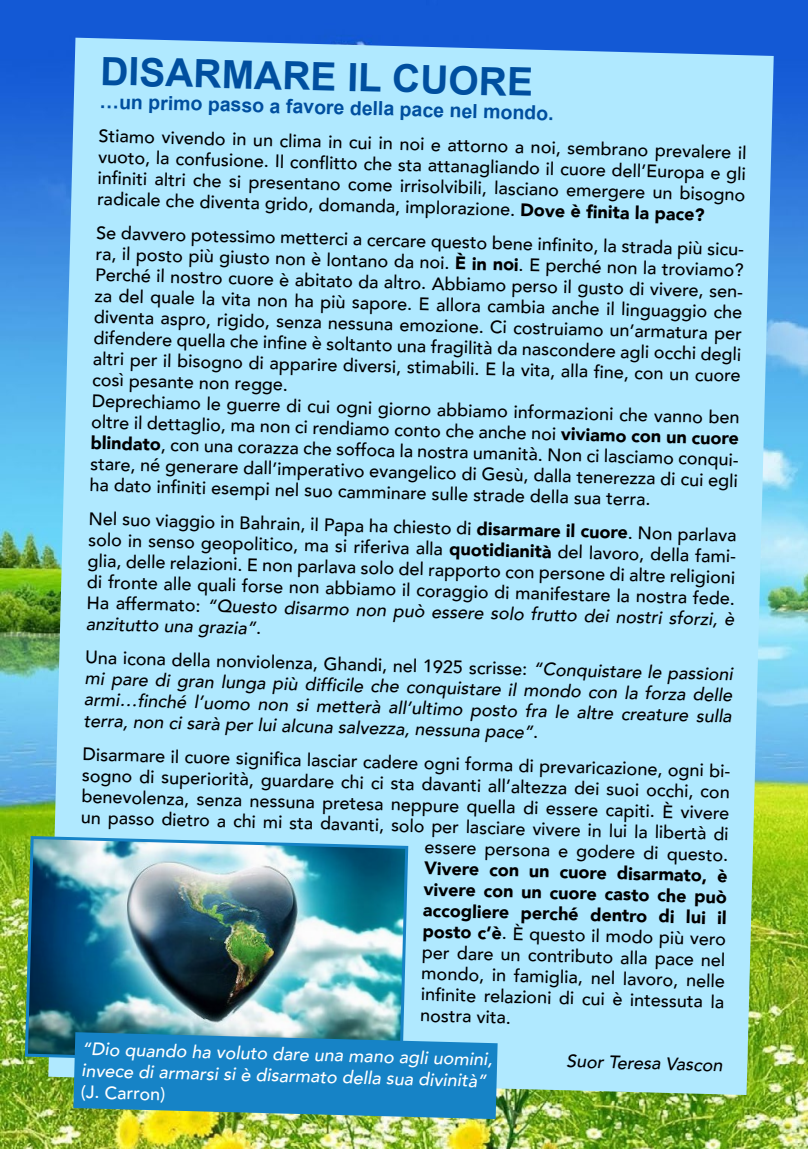
<style>
.page{position:relative;width:808px;height:1149px;background:#fff}
.page>*{position:absolute;margin:0;border:0;box-sizing:border-box;transform-origin:0 0}
.t1{font:700 39px "Arial";color:#004f9f}
.t2{font:700 19.5px "Arial";color:#004f9f}
.t3{font:500 18px/21px "Avenir";color:#000}
.t4{font:italic 500 18px/21px "Avenir";color:#000}
.t5{font:italic 500 18px/21.6px "Avenir";color:#fff}
.t6{font:500 18px "Avenir";color:#fff}
.s1{font-weight:900}
.s2{font-style:normal}
</style>
<div class="page">
<img style="left:0;top:0;width:808px;height:1148px">
<div style="left:48px;top:38px;width:726px;height:1056px;background:#b0e9ff"></div>
<img style="left:23px;top:834px;width:387px;height:233px">
<svg style="left:73px;top:1031px;width:425px;height:87px"></svg>
<svg style="left:82px;top:814px;width:18px;height:9px"></svg>
<h1 class="t1" style="left:101px;top:45px;width:434px;rotate:1deg">DISARMARE IL CUORE</h1>
<p class="t2" style="left:100px;top:85px;width:456px;rotate:2deg">…un primo passo a favore della pace nel mondo.</p>
<p class="t3" style="left:98px;top:127px;width:650px;text-align:justify;rotate:1deg">Stiamo vivendo in un clima in cui in noi e attorno a noi, sembrano prevalere il vuoto, la confusione. Il confl itto che sta attanagliando il cuore dell’Europa e gli infi niti altri che si presentano come irrisolvibili, lasciano emergere un bisogno radicale che diventa grido, domanda, implorazione. <span class="s1">Dove è fi nita la pace?</span></p>
<p class="t3" style="left:95px;top:224px;width:654px;rotate:1deg">Se davvero potessimo metterci a cercare questo bene infi nito, la strada più sicu&shy;ra, il posto più giusto non è lontano da noi. <span class="s1">È in noi</span>. E perché non la troviamo?<br>Perché il nostro cuore è abitato da altro. Abbiamo perso il gusto di vivere, sen&shy;za del quale la vita non ha più sapore. E allora cambia anche il linguaggio che diventa aspro, rigido, senza nessuna emozione. Ci costruiamo un’armatura per difendere quella che infi ne è soltanto una fragilità da nascondere agli occhi degli altri per il bisogno di apparire diversi, stimabili. E la vita, alla fi ne, con un cuore</p>
<p class="t3" style="left:92px;top:367px;width:649px;line-height:23px;rotate:1deg">così pesante non regge.<br>Deprechiamo le guerre di cui ogni giorno abbiamo informazioni che vanno ben</p>
<p class="t3" style="left:91px;top:411px;width:653px;line-height:22.2px;rotate:1deg">oltre il dettaglio, ma non ci rendiamo conto che anche noi <span class="s1">viviamo con un cuore </span><sup>blinda</sup><span class="s1">to</span>, con una corazza che soffoca la nostra umanità. Non ci lasciamo conqui-</p>
<p class="t3" style="left:90px;top:455px;width:650px;rotate:1deg">stare, né generare dall’imperativo evangelico di Gesù, dalla tenerezza di cui egli ha dato infi niti esempi nel suo camminare sulle strade della sua terra.</p>
<p class="t3" style="left:89px;top:508px;width:650px;rotate:1deg">Nel suo viaggio in Bahrain, il Papa ha chiesto di <span class="s1">disarmare il cuore</span>. Non parlava solo in senso geopolitico, ma si riferiva alla <span class="s1">quotidianità</span> del lavoro, della fami glia, delle relazioni. E non parlava solo del rapporto con persone di altre religioni</p>
<p class="t3" style="left:88px;top:524px;width:650px;line-height:39.3px;text-align:right;rotate:1deg">-<br>di fronte alle quali forse non abbiamo il coraggio di manifestare la nostra fede.</p>
<p class="t4" style="left:86px;top:597px;width:650px;line-height:18.1px;rotate:1deg"><sup>Ha</sup> <sup>affermat</sup><span class="s2">o:</span> “Questo disarmo non può essere solo frutto dei nostri sforzi, è anzitutto una grazia”<span class="s2">.</span></p>
<p class="t4" style="left:85px;top:648px;width:650px;text-align:justify;rotate:1deg"><span class="s2">Una icona della nonviolenza, Ghandi, nel 1925 scrisse:</span> “Conquistare le passioni mi pare di gran lunga più diffi cile che conquistare il mondo con la forza delle armi…fi nché l’uomo non si metterà all’ultimo posto fra le altre creature sulla terra, non ci sarà per lui alcuna salvezza, nessuna pace”<span class="s2">.</span></p>
<p class="t3" style="left:82px;top:745px;width:653px;rotate:1deg">Disarmare il cuore signifi ca lasciar cadere ogni forma di prevaricazione, ogni bi&shy;sogno di superiorità, guardare chi ci sta davanti all’altezza dei suoi occhi, con benevolenza, senza nessuna pretesa neppure quella di essere capiti. È vivere</p>
<p class="t3" style="left:426px;top:814px;width:305px;text-indent:-318px;rotate:2deg">passo dietro a chi mi sta davanti, solo per lasciare vivere in lui la libertà di essere</p>
<p class="t3" style="left:485px;top:837px;width:245px;rotate:1deg">persona e godere di questo.</p>
<p class="t3" style="left:423px;top:857px;width:306px;text-align:justify;rotate:1deg"><span class="s1">Vivere con un cuore disarmato, è vivere con un cuore casto che può accogliere perché dentro di lui il posto c’è</span>. È questo il modo più vero per dare un contributo alla pace nel mondo, in famiglia, nel lavoro, nelle infi nite relazioni di cui è intessuta la nostra vita.</p>
<p class="t4" style="left:566px;top:1051px;width:158px;rotate:1deg">Suor Teresa Vascon</p>
<p class="t5" style="left:82px;top:1039px;width:412px;rotate:1deg">“Dio quando ha voluto dare una mano agli uomini, invece di armarsi si è disarmato della sua divinità”</p>
<p class="t6" style="left:81px;top:1076px;width:86px;rotate:1deg">(J. Carron)</p>
</div>
